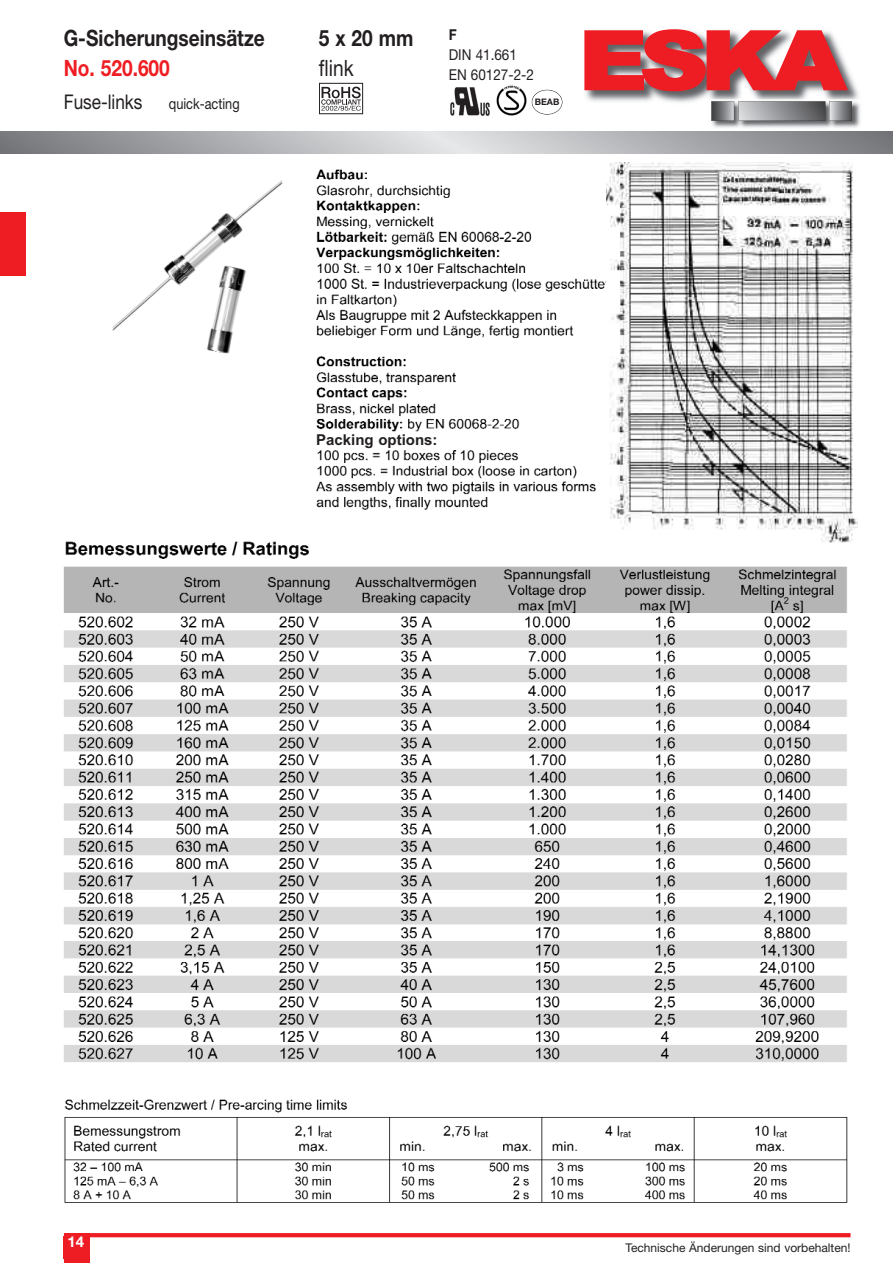
<style>
.page{position:relative;width:893px;height:1263px;background:#fff}
.page>*{position:absolute;margin:0;border:0;box-sizing:border-box;transform-origin:0 0}
.t1{font:700 22.5px "Helvetica Neue";color:#231f20;scale:.85 1}
.t2{font:700 22.5px "Helvetica Neue";color:#ee1d23;scale:.85 1}
.t3{font:22.5px "Helvetica Neue";color:#231f20;scale:.85 1}
.t4{font:20.25px "Helvetica Neue";color:#231f20;scale:.85 1}
.t5{font:15px/19.8px "Helvetica Neue";color:#231f20;scale:.9 1}
.t6{font:700 15px "Arial";color:#231f20}
.t7{font:15px "Helvetica Neue";color:#231f20;scale:.85 1}
.t8{font:700 15px "Helvetica Neue";color:#fff}
.t9{font:700 15px "Helvetica Neue";color:#231f20;scale:.9 1}
.t10{font:12px "Helvetica Neue";color:#231f20}
.t11{font:700 9px "Helvetica Neue";color:#231f20}
</style>
<div class="page">
<svg style="left:89px;top:1233px;width:761px;height:4px;background:#ee2026"></svg>
<div style="left:64px;top:1233px;width:25px;height:30px;background:#ee1d23"></div>
<img style="left:585px;top:69px;width:274px;height:34px">
<svg style="left:584px;top:29px;width:264px;height:62px;background:#db484d"></svg>
<img style="left:709px;top:99px;width:151px;height:29px">
<svg style="left:711px;top:101px;width:141px;height:20px;background:#8c8c8f"></svg>
<svg style="left:0;top:132px;width:893px;height:21px;background:#acadb0"></svg>
<img style="left:63px;top:541px;width:785px;height:662px">
<div style="left:0;top:213px;width:26px;height:63px;background:#ee1d23"></div>
<div style="left:319px;top:83px;width:44px;height:31px;border:1px solid #231f20"></div>
<svg style="left:321px;top:87px;width:40px;height:24px"></svg>
<img style="left:450px;top:87px;width:40px;height:29px">
<img style="left:496px;top:85px;width:31px;height:31px">
<div style="left:532px;top:90px;width:30px;height:25px;border:1px solid #231f20;border-radius:50%"></div>
<img style="left:599px;top:162px;width:259px;height:381px">
<img style="left:112px;top:163px;width:493px;height:359px">
<div style="left:316px;top:433px;width:125px;height:15px;background:#fff"></div>
<h1 class="t1" style="left:64px;top:30px;width:238px">G-Sicherungseinsätze</h1>
<h1 class="t1" style="left:319px;top:30px;width:113px">5 x 20 mm</h1>
<h1 class="t2" style="left:64px;top:60px;width:126px">No. 520.600</h1>
<h1 class="t3" style="left:319px;top:60px;width:42px">flink</h1>
<h2 class="t4" style="left:64px;top:94px;width:94px">Fuse-links</h2>
<p class="t7" style="left:169px;top:98px;width:85px">quick-acting</p>
<p class="t9" style="left:449px;top:30px;width:10px">F</p>
<p class="t5" style="left:449px;top:47px;width:96px">DIN 41.661<br>EN 60127-2-2</p>
<p class="t11" style="left:535px;top:99px;width:26px">BEAB</p>
<p class="t6" style="left:316px;top:434px;width:123px">Packing options:</p>
<p class="t8" style="left:67px;top:1236px;width:18px">14</p>
<p class="t10" style="left:625px;top:1244px;width:227px">Technische Änderungen sind vorbehalten!</p>
</div>
